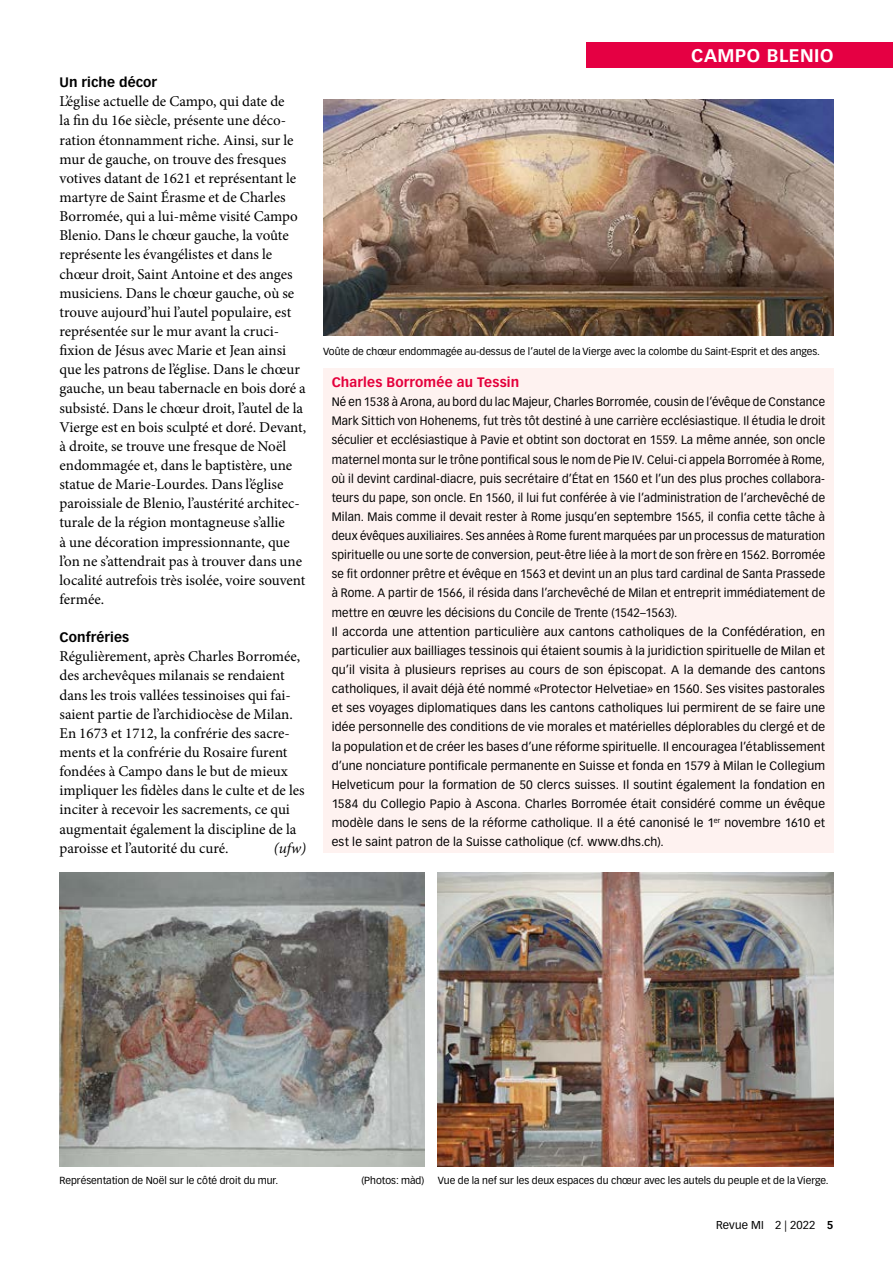
<style>
.page{position:relative;width:893px;height:1263px;background:#fff}
.page>*{position:absolute;margin:0;border:0;box-sizing:border-box;transform-origin:0 0}
.t1{font:700 18px "Vectora LT Pro";letter-spacing:.03em;color:#fff}
.t2{font:15px/19.2px "Minion Pro";color:#000}
.t3{font:italic 15px "Minion Pro";color:#000}
.t4{font:700 13.5px "Vectora LT Pro";letter-spacing:.01em;color:#e4003b}
.t5{font:700 13.5px "Vectora LT Pro";letter-spacing:.005em;color:#000}
.t6{font:12px/19.2px "Vectora LT Pro";letter-spacing:.015em;color:#000;scale:.95 1}
.t7{font:11.25px "Vectora LT Pro";letter-spacing:.015em;color:#000}
.t8{font:10.2px "Vectora LT Pro";color:#000}
.s1{font-weight:700}
</style>
<div class="page">
<div style="left:587px;top:43px;width:306px;height:25px;background:#e50043"></div>
<img style="left:323px;top:100px;width:510px;height:236px">
<img style="left:438px;top:873px;width:395px;height:293px">
<div style="left:323px;top:368px;width:511px;height:485px;background:#fef2f0"></div>
<img style="left:60px;top:873px;width:364px;height:293px">
<p class="t5" style="left:60px;top:74px;width:99px">Un riche décor</p>
<p class="t2" style="left:60px;top:92px;width:248px">L’église actuelle de Campo, qui date de<br>la fin du 16e siècle, présente une déco&shy;ration étonnamment riche. Ainsi, sur le mur de gauche, on trouve des fresques votives datant de 1621 et représentant le martyre de Saint Érasme et de Charles Borromée, qui a lui-même visité Campo Blenio. Dans le chœur gauche, la voûte représente les évangélistes et dans le chœur droit, Saint Antoine et des anges musiciens. Dans le chœur gauche, où se trouve aujourd’hui l’autel populaire, est représentée sur le mur avant la cruci&shy;fixion de Jésus avec Marie et Jean ainsi que les patrons de l’église. Dans le chœur gauche, un beau tabernacle en bois doré a subsisté. Dans le chœur droit, l’autel de la Vierge est en bois sculpté et doré. Devant, à droite, se trouve une fresque de Noël endommagée et, dans le baptistère, une statue de Marie-Lourdes. Dans l’église paroissiale de Blenio, l’austérité architec&shy;turale de la région montagneuse s’allie<br>à une décoration impressionnante, que l’on ne s’attendrait pas à trouver dans une localité autrefois très isolée, voire souvent fermée.</p>
<p class="t5" style="left:60px;top:629px;width:71px">Confréries</p>
<p class="t2" style="left:60px;top:647px;width:247px">Régulièrement, après Charles Borromée, des archevêques milanais se rendaient dans les trois vallées tessinoises qui fai&shy;saient partie de l’archidiocèse de Milan.<br>En 1673 et 1712, la confrérie des sacre&shy;ments et la confrérie du Rosaire furent fondées à Campo dans le but de mieux impliquer les fidèles dans le culte et de les inciter à recevoir les sacrements, ce qui augmentait également la discipline de la paroisse et l’autorité du curé.</p>
<p class="t3" style="left:274px;top:838px;width:34px">(ufw)</p>
<h1 class="t1" style="left:691px;top:44px;width:144px">CAMPO BLENIO</h1>
<p class="t8" style="left:323px;top:345px;width:498px">Voûte de chœur endommagée au-dessus de l’autel de la Vierge avec la colombe du Saint-Esprit et des anges.</p>
<p class="t4" style="left:332px;top:374px;width:189px">Charles Borromée au Tessin</p>
<p class="t6" style="left:332px;top:392px;width:521px">Né en 1538 à Arona, au bord du lac Majeur, Charles Borromée, cousin de l’évêque de Constance Mark Sittich von Hohenems, fut très tôt destiné à une carrière ecclésiastique. Il étudia le droit séculier et ecclésiastique à Pavie et obtint son doctorat en 1559. La même année, son oncle maternel monta sur le trône pontifical sous le nom de Pie IV. Celui-ci appela Borromée à Rome, où il devint cardinal-diacre, puis secrétaire d’État en 1560 et l’un des plus proches collabora&shy;teurs du pape, son oncle. En 1560, il lui fut conférée à vie l’administration de l’archevêché de Milan. Mais comme il devait rester à Rome jusqu’en septembre 1565, il confia cette tâche à deux évêques auxiliaires. Ses années à Rome furent marquées par un processus de maturation spirituelle ou une sorte de conversion, peut-être liée à la mort de son frère en 1562. Borromée se fit ordonner prêtre et évêque en 1563 et devint un an plus tard cardinal de Santa Prassede à Rome. A partir de 1566, il résida dans l’archevêché de Milan et entreprit immédiatement de mettre en œuvre les décisions du Concile de Trente (1542–1563).<br>Il accorda une attention particulière aux cantons catholiques de la Confédération, en particulier aux bailliages tessinois qui étaient soumis à la juridiction spirituelle de Milan et qu’il visita à plusieurs reprises au cours de son épiscopat. A la demande des cantons catholiques, il avait déjà été nommé «Protector Helvetiae» en 1560. Ses visites pastorales et ses voyages diplomatiques dans les cantons catholiques lui permirent de se faire une idée personnelle des conditions de vie morales et matérielles déplorables du clergé et de la population et de créer les bases d’une réforme spirituelle. Il encouragea l’établissement d’une nonciature pontificale permanente en Suisse et fonda en 1579 à Milan le Collegium Helveticum pour la formation de 50 clercs suisses. Il soutint également la fondation en 1584 du Collegio Papio à Ascona. Charles Borromée était considéré comme un évêque modèle dans le sens de la réforme catholique. Il a été canonisé le 1<sup>er</sup> novembre 1610 et est le saint patron de la Suisse catholique (cf. www.dhs.ch).</p>
<p class="t8" style="left:60px;top:1174px;width:220px">Représentation de Noël sur le côté droit du mur.</p>
<p class="t8" style="left:361px;top:1174px;width:64px">(Photos: màd)</p>
<p class="t8" style="left:438px;top:1174px;width:392px">Vue de la nef sur les deux espaces du chœur avec les autels du peuple et de la Vierge.</p>
<p class="t7" style="left:716px;top:1218px;width:119px">Revue MI 2 | 2022 <span class="s1">5</span></p>
</div>
